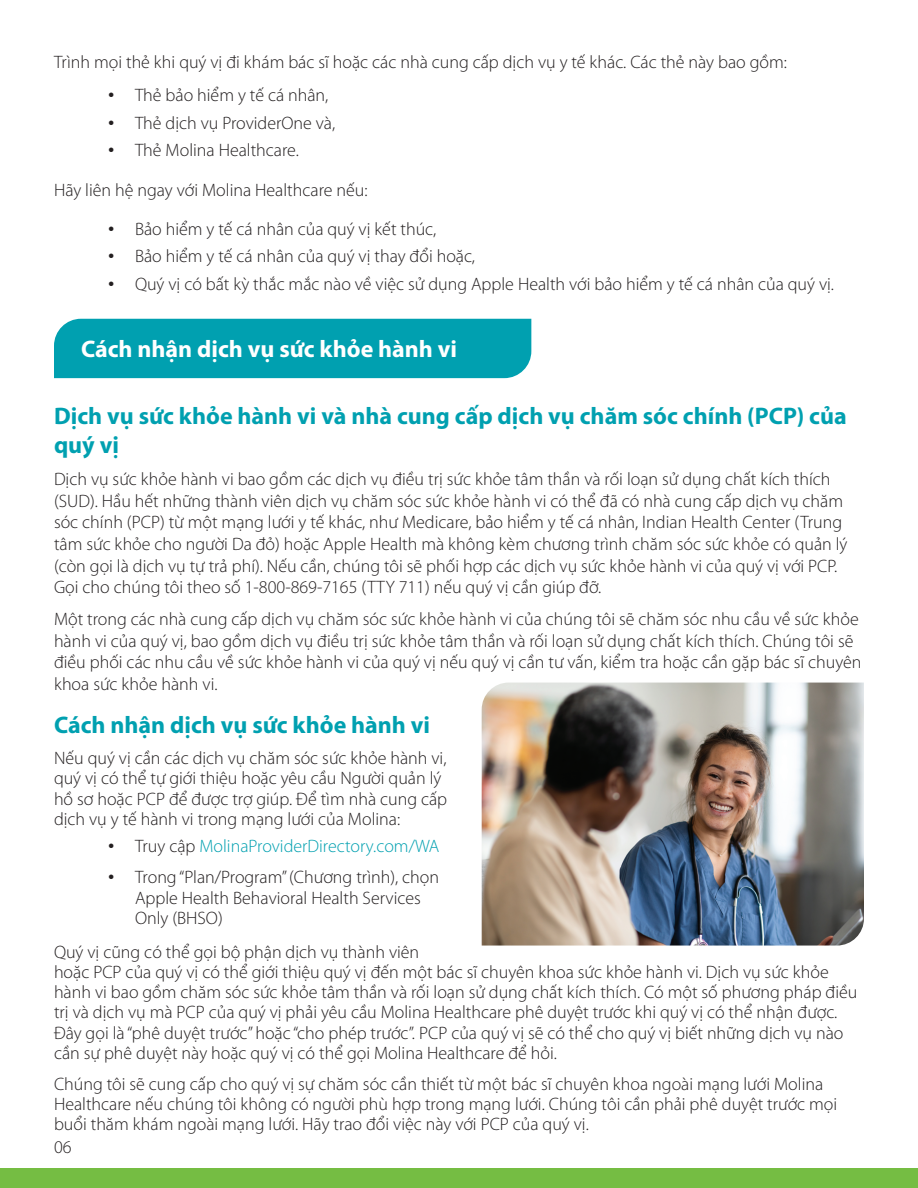
<style>
.page{position:relative;width:918px;height:1188px;background:#fff}
.page>*{position:absolute;margin:0;border:0;box-sizing:border-box;transform-origin:0 0}
.t1{font:700 24px/28.8px "Myriad Pro";color:#00a0b0}
.t2{font:700 24px "Myriad Pro";color:#fff}
.t3{font:300 18px/20.2px "Myriad Pro";color:#231f20}
.t4{font:300 18px "Myriad Pro";color:#00a0b0}
.s1{font-family:"Arial";font-weight:400}
.s2{font-family:"Arial";font-weight:400;color:#231f20}
.s3{color:#231f20}
</style>
<div class="page">
<div style="left:0;top:1168px;width:918px;height:20px;background:#75bd43"></div>
<div style="left:54px;top:319px;width:477px;height:59px;background:#00a0b0"></div>
<img style="left:482px;top:683px;width:382px;height:263px">
<p class="t3" style="left:54px;top:51px;width:735px">Trình mọi thẻ khi quý vị đi khám bác sĩ hoặc các nhà cung cấp dịch vụ y tế khác. Các thẻ này bao gồm:</p>
<p class="t3" style="left:108px;top:85px;width:222px"><span class="s1">•</span> Thẻ bảo hiểm y tế cá nhân,</p>
<p class="t3" style="left:108px;top:112px;width:229px"><span class="s1">•</span> Thẻ dịch vụ ProviderOne và,</p>
<p class="t3" style="left:108px;top:139px;width:192px"><span class="s1">•</span> Thẻ Molina Healthcare.</p>
<p class="t3" style="left:54px;top:180px;width:315px">Hãy liên hệ ngay với Molina Healthcare nếu:</p>
<p class="t3" style="left:108px;top:218px;width:330px"><span class="s1">•</span> Bảo hiểm y tế cá nhân của quý vị kết thúc,</p>
<p class="t3" style="left:108px;top:246px;width:369px"><span class="s1">•</span> Bảo hiểm y tế cá nhân của quý vị thay đổi hoặc,</p>
<p class="t3" style="left:108px;top:274px;width:728px"><span class="s1">•</span> Quý vị có bất kỳ thắc mắc nào về việc sử dụng Apple Health với bảo hiểm y tế cá nhân của quý vị.</p>
<h2 class="t2" style="left:81px;top:334px;width:378px">Cách nhận dịch vụ sức khỏe hành vi</h2>
<h3 class="t1" style="left:54px;top:401px;width:794px">Dịch vụ sức khỏe hành vi và nhà cung cấp dịch vụ chăm sóc chính (PCP) của quý vị</h3>
<p class="t3" style="left:54px;top:468px;width:795px;line-height:21.6px">Dịch vụ sức khỏe hành vi bao gồm các dịch vụ điều trị sức khỏe tâm thần và rối loạn sử dụng chất kích thích (SUD). Hầu hết những thành viên dịch vụ chăm sóc sức khỏe hành vi có thể đã có nhà cung cấp dịch vụ chăm sóc chính (PCP) từ một mạng lưới y tế khác, như Medicare, bảo hiểm y tế cá nhân, Indian Health Center (Trung tâm sức khỏe cho người Da đỏ) hoặc Apple Health mà không kèm chương trình chăm sóc sức khỏe có quản lý (còn gọi là dịch vụ tự trả phí). Nếu cần, chúng tôi sẽ phối hợp các dịch vụ sức khỏe hành vi của quý vị với PCP.<br>Gọi cho chúng tôi theo số 1-800-869-7165 (TTY 711) nếu quý vị cần giúp đỡ.</p>
<p class="t3" style="left:54px;top:608px;width:809px;line-height:21.6px">Một trong các nhà cung cấp dịch vụ chăm sóc sức khỏe hành vi của chúng tôi sẽ chăm sóc nhu cầu về sức khỏe hành vi của quý vị, bao gồm dịch vụ điều trị sức khỏe tâm thần và rối loạn sử dụng chất kích thích. Chúng tôi sẽ điều phối các nhu cầu về sức khỏe hành vi của quý vị nếu quý vị cần tư vấn, kiểm tra hoặc cần gặp bác sĩ chuyên khoa sức khỏe hành vi.</p>
<h3 class="t1" style="left:54px;top:710px;width:378px">Cách nhận dịch vụ sức khỏe hành vi</h3>
<p class="t3" style="left:54px;top:748px;width:395px">Nếu quý vị cần các dịch vụ chăm sóc sức khỏe hành vi, quý vị có thể tự giới thiệu hoặc yêu cầu Người quản lý hồ sơ hoặc PCP để được trợ giúp. Để tìm nhà cung cấp dịch vụ y tế hành vi trong mạng lưới của Molina:</p>
<p class="t4" style="left:108px;top:835px;width:333px"><span class="s2">•</span> <span class="s3">Truy cập</span> MolinaProviderDirectory.com/WA</p>
<p class="t3" style="left:135px;top:867px;width:306px;text-indent:-27px"><span class="s1">•</span> Trong “Plan/Program” (Chương trình), chọn<br>Apple Health Behavioral Health Services<br>Only (BHSO)</p>
<p class="t3" style="left:54px;top:941px;width:805px">Quý vị cũng có thể gọi bộ phận dịch vụ thành viên<br>hoặc PCP của quý vị có thể giới thiệu quý vị đến một bác sĩ chuyên khoa sức khỏe hành vi. Dịch vụ sức khỏe hành vi bao gồm chăm sóc sức khỏe tâm thần và rối loạn sử dụng chất kích thích. Có một số phương pháp điều trị và dịch vụ mà PCP của quý vị phải yêu cầu Molina Healthcare phê duyệt trước khi quý vị có thể nhận được.<br>Đây gọi là “phê duyệt trước” hoặc “cho phép trước”. PCP của quý vị sẽ có thể cho quý vị biết những dịch vụ nào cần sự phê duyệt này hoặc quý vị có thể gọi Molina Healthcare để hỏi.</p>
<p class="t3" style="left:54px;top:1073px;width:785px">Chúng tôi sẽ cung cấp cho quý vị sự chăm sóc cần thiết từ một bác sĩ chuyên khoa ngoài mạng lưới Molina<br>Healthcare nếu chúng tôi không có người phù hợp trong mạng lưới. Chúng tôi cần phải phê duyệt trước mọi buổi thăm khám ngoài mạng lưới. Hãy trao đổi việc này với PCP của quý vị.</p>
<p class="t3" style="left:54px;top:1137px;width:19px">06</p>
</div>
